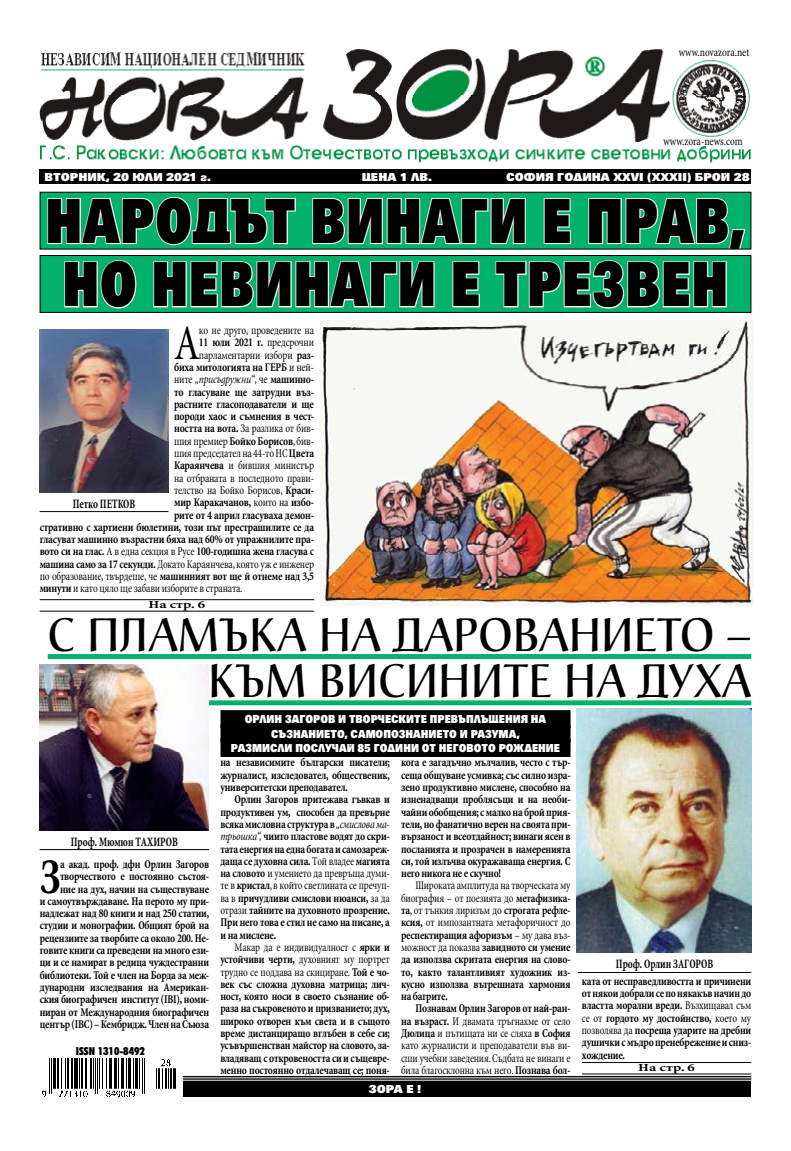
<style>
.page{position:relative;width:791px;height:1151px;background:#fff}
.page>*{position:absolute;margin:0;border:0;box-sizing:border-box;transform-origin:0 0}
.t1{font:800 66px/63.3px "SP Universal";letter-spacing:.01em;color:#000;scale:.74 1}
.t2{font:700 50.4px "SP Vitosha Cnd";color:#000;scale:.89 1}
.t3{font:50.4px "SP Vitosha Cnd";color:#000;scale:.9 1}
.t4{font:46.1px/46.3px "SP Chriss SC&Os F";color:#000;text-align:right}
.t5{font:700 13px "SP Vitosha Cnd";color:#000;scale:.8 1}
.t6{font:700 12px/12.3px "SP Vitosha Cnd";letter-spacing:-.02em;color:#000;text-align:justify;scale:.89 1}
.t7{font:700 12px "SP Vitosha Cnd";letter-spacing:-.02em;color:#000;scale:.9 1}
.t8{font:12px "SP Vitosha Cnd";letter-spacing:-.02em;color:#000;scale:.9 1}
.t9{font:12px/12.3px "SP Vitosha Cnd";letter-spacing:-.02em;color:#000;text-align:justify;scale:.89 1}
.t10{font:800 12px/14.4px "SP Universus";color:#fff;text-align:center;scale:.85 1}
.t11{font:800 12px "SP Universus";color:#fff}
.t12{font:italic 12px "SP Vitosha Cnd";letter-spacing:-.02em;color:#000;scale:.9 1}
.t13{font:700 11px "SP Vitosha Cnd";color:#000;scale:1.5 1}
.t14{font:900 11px "SP Future Cond";color:#000}
.s1{font-weight:400}
.s2{font-weight:700}
.s3{font-style:normal}
.s4{font-weight:700;font-style:normal}
.s5{font-weight:400;font-style:italic}
</style>
<div class="page">
<div style="left:40px;top:1082px;width:711px;height:15px;background:#000"></div>
<hr style="left:40px;top:1076px;width:711px;height:1px;background:#000">
<hr style="left:40px;top:1078px;width:711px;height:1px;background:#000">
<hr style="left:40px;top:1079px;width:711px;height:1px;background:#000">
<hr style="left:582px;top:1062px;width:169px;height:1px;background:#000">
<hr style="left:582px;top:1073px;width:169px;height:1px;background:#000">
<img style="left:40px;top:49px;width:711px;height:114px">
<div style="left:40px;top:169px;width:711px;height:15px;background:#000"></div>
<div style="left:38px;top:1038px;width:144px;height:65px;background:#fff"></div>
<img style="left:42px;top:1058px;width:134px;height:39px">
<div style="left:40px;top:192px;width:711px;height:57px;background:#00b26b"></div>
<svg style="left:47px;top:196px;width:249px;height:50px"></svg>
<svg style="left:312px;top:198px;width:214px;height:47px"></svg>
<svg style="left:543px;top:198px;width:28px;height:47px"></svg>
<svg style="left:587px;top:198px;width:160px;height:52px"></svg>
<div style="left:40px;top:192px;width:711px;height:57px;border:1px solid #000"></div>
<div style="left:40px;top:255px;width:711px;height:57px;background:#00b26b"></div>
<svg style="left:64px;top:260px;width:73px;height:49px"></svg>
<svg style="left:153px;top:261px;width:282px;height:47px"></svg>
<svg style="left:452px;top:261px;width:28px;height:47px"></svg>
<svg style="left:495px;top:260px;width:232px;height:49px"></svg>
<div style="left:40px;top:255px;width:711px;height:58px;border:1px solid #000"></div>
<hr style="left:40px;top:511px;width:128px;height:1px;background:#000">
<div style="left:48px;top:654px;width:703px;height:5px;background:#00b26b"></div>
<div style="left:196px;top:700px;width:555px;height:5px;background:#00b26b"></div>
<img style="left:40px;top:664px;width:169px;height:166px">
<hr style="left:40px;top:849px;width:169px;height:1px;background:#000">
<img style="left:576px;top:709px;width:175px;height:243px">
<hr style="left:578px;top:972px;width:173px;height:1px;background:#000">
<img style="left:321px;top:321px;width:432px;height:285px">
<hr style="left:40px;top:599px;width:274px;height:1px;background:#000">
<hr style="left:40px;top:611px;width:274px;height:1px;background:#000">
<div style="left:220px;top:710px;width:350px;height:18px;background:#000"></div>
<div style="left:220px;top:724px;width:350px;height:18px;background:#000"></div>
<div style="left:220px;top:739px;width:350px;height:18px;background:#000"></div>
<img style="left:40px;top:330px;width:128px;height:163px">
<p class="t8" style="left:679px;top:46px;width:80px">www.novazora.net</p>
<p class="t8" style="left:663px;top:135px;width:90px">www.zora-news.com</p>
<p class="t11" style="left:44px;top:170px;width:168px">ВТОРНИК, 20 юли 2021 г.</p>
<p class="t11" style="left:362px;top:170px;width:72px">ЦЕНА 1 ЛВ.</p>
<p class="t11" style="left:506px;top:170px;width:245px">СОФИЯ ГОДИНА XXVI (XXXII) БРОЙ 28</p>
<h1 class="t1" style="left:46px;top:189px;width:947px">НАРОДЪТ ВИНАГИ Е ПРАВ,<br>НО НЕВИНАГИ Е ТРЕЗВЕН</h1>
<h2 class="t3" style="left:174px;top:318px;width:30px">А</h2>
<p class="t8" style="left:199px;top:324px;width:130px">ко не друго, проведените на</p>
<p class="t7" style="left:199px;top:337px;width:130px">11 юли 2021 г. <span class="s1">предсрочни</span></p>
<p class="t8" style="left:199px;top:349px;width:130px">парламентарни избори <span class="s2">раз-</span></p>
<p class="t7" style="left:174px;top:361px;width:157px">биха митологията на ГЕРБ <span class="s1">и ней-</span></p>
<p class="t12" style="left:174px;top:374px;width:157px"><span class="s3">ните</span> „присъдружни“<span class="s3">, че</span> <span class="s4">машинно-</span></p>
<p class="t7" style="left:174px;top:386px;width:157px">то гласуване ще затрудни въз-</p>
<p class="t7" style="left:174px;top:398px;width:157px">растните гласоподаватели и ще</p>
<p class="t7" style="left:174px;top:410px;width:157px">породи хаос и съмнения в чест-</p>
<p class="t8" style="left:174px;top:423px;width:157px"><span class="s2">ността на вота.</span> За разлика от бив-</p>
<p class="t8" style="left:174px;top:435px;width:157px">шия премиер <span class="s2">Бойко Борисов</span>, бив-</p>
<p class="t8" style="left:174px;top:447px;width:157px">шия председател на 44-то НС <span class="s2">Цвета</span></p>
<p class="t8" style="left:174px;top:460px;width:157px"><span class="s2">Караянчева</span> и бившия министър</p>
<p class="t8" style="left:174px;top:472px;width:157px">на отбраната в последното прави-</p>
<p class="t8" style="left:174px;top:484px;width:157px">телство на Бойко Борисов, <span class="s2">Краси-</span></p>
<p class="t7" style="left:174px;top:497px;width:157px">мир Каракачанов, <span class="s1">които на</span> избо-</p>
<p class="t7" style="left:174px;top:509px;width:157px">рите от 4 април гласуваха демон-</p>
<p class="t7" style="left:40px;top:521px;width:306px">стративно с хартиени бюлетини, този път престрашилите се да</p>
<p class="t7" style="left:40px;top:533px;width:306px">гласуват машинно възрастни бяха над 60% от упражнилите пра-</p>
<p class="t7" style="left:40px;top:546px;width:306px">вото си на глас. <span class="s1">А в една секция в Русе</span> 100-годишна жена гласува с</p>
<p class="t8" style="left:40px;top:558px;width:306px"><span class="s2">машина само за 17 секунди.</span> Докато Караянчева, която уж е инженер</p>
<p class="t7" style="left:40px;top:570px;width:306px"><span class="s1">по образование, твърдеше, че</span> машинният вот ще й отнеме над 3,5</p>
<p class="t8" style="left:40px;top:583px;width:227px"><span class="s2">минути</span> и като цяло ще забави изборите в страната.</p>
<p class="t5" style="left:73px;top:497px;width:80px">Петко ПЕТКОВ</p>
<p class="t13" style="left:148px;top:599px;width:39px">На стр. 6</p>
<h3 class="t4" style="left:48px;top:613px;width:705px">С ПЛАМЪКА НА ДАРОВАНИЕТО –<br>КЪМ ВИСИНИТЕ НА ДУХА</h3>
<p class="t5" style="left:71px;top:835px;width:135px">Проф. Мюмюн ТАХИРОВ</p>
<p class="t6" style="left:40px;top:858px;width:192px;text-align:right">а акад. проф. дфн Орлин Загоров творчеството е постоянно състоя-<br>ние на дух, начин на съществуване<br>и самоутвърждаване. На перото му при&shy;надлежат над 80 книги и над 250 статии, студии и монографии. Общият брой на рецензиите за творбите са около 200. Не&shy;говите книги са преведени на много ези&shy;ци и се намират в редица чуждестранни библиотеки. Той е член на Борда за меж&shy;дународни изследвания на Американ&shy;ския биографичен институт (IBI), номи&shy;ниран от Международния биографичен център (IBC) – Кембридж. Член на Съюза</p>
<h2 class="t2" style="left:40px;top:852px;width:25px">З</h2>
<p class="t14" style="left:76px;top:1044px;width:71px">ISSN 1310-8492</p>
<p class="t10" style="left:231px;top:712px;width:389px">ОРЛИН ЗАГОРОВ И ТВОРЧЕСКИТЕ ПРЕВЪПЛЪЩЕНИЯ НА<br>СЪЗНАНИЕТО, САМОПОЗНАНИЕТО И РАЗУМА,<br>РАЗМИСЛИ ПОСЛУЧАЙ 85 ГОДИНИ ОТ НЕГОВОТО РОЖДЕНИЕ</p>
<p class="t6" style="left:220px;top:757px;width:192px">на независимите български писатели; журналист, изследовател, общественик, университетски преподавател.</p>
<p class="t6" style="left:220px;top:794px;width:192px;text-indent:14px">Орлин Загоров притежава гъвкав и продуктивен ум, способен да превърне всяка мисловна структура в <span class="s5">„смислова ма&shy;трьошка“,</span> чиито пластове водят до скри&shy;тата енергия на една богата и самозареж&shy;даща се духовна сила. <span class="s1">Той владее</span> магията на словото <span class="s1">и умението да превръща думи&shy;те в</span> кристал<span class="s1">, в който светлината се пречуп&shy;ва в</span> причудливи смислови нюанси, <span class="s1">за да отрази</span> тайните на духовното прозрение.<br>При него това е стил не само на писане, а и на мислене.</p>
<p class="t6" style="left:220px;top:941px;width:192px;text-indent:14px"><span class="s1">Макар да е индивидуалност с</span> ярки и устойчиви черти, <span class="s1">духовният му портрет трудно се поддава на скициране.</span> Той е чо&shy;век със сложна духовна матрица; лич&shy;ност, която носи в своето съзнание об&shy;раза на съкровеното и призванието; дух, широко отворен към света и в същото време дистанциращо вглъбен в себе си; усъвършенстван майстор на словото, за&shy;владяващ с откровеността си и същевре&shy;менно постоянно отдалечаващ се; поня-</p>
<p class="t6" style="left:401px;top:757px;width:192px">кога е загадъчно мълчалив, често с тър&shy;сеща общуване усмивка; със силно изра&shy;зено продуктивно мислене, способно на изненадващи проблясъци и на необи&shy;чайни обобщения; с малко на брой прия&shy;тели, но фанатично верен на своята при&shy;вързаност и всеотдайност; винаги ясен в посланията и прозрачен в намеренията си, той излъчва окуражаваща енергия. С него никога не е скучно!</p>
<p class="t6" style="left:401px;top:880px;width:192px;text-indent:14px"><span class="s1">Широката амплитуда на творческата му биография – от поезията до</span> метафизика&shy;та<span class="s1">, от тънкия лиризъм до</span> строгата рефле&shy;ксия, <span class="s1">от импозантната метафоричност до </span>респектиращия афоризъм <span class="s1">– му дава въз&shy;можност да показва</span> завидното си умение да използва скритата енергия на слово&shy;то, както талантливият художник из&shy;кусно използва вътрешната хармония на багрите.</p>
<p class="t9" style="left:401px;top:1003px;width:192px;text-indent:14px"><span class="s2">Познавам Орлин Загоров от най-ран&shy;на възраст.</span> И двамата тръгнахме от село <span class="s2">Дюлица</span> и пътищата ни се сляха <span class="s2">в София </span>като журналисти и преподаватели във ви&shy;сши учебни заведения. Съдбата не винаги е била благосклонна към него. <span class="s2">Познава бол-</span></p>
<p class="t11" style="left:369px;top:1082px;width:54px">ЗОРА Е !</p>
<p class="t5" style="left:616px;top:958px;width:86px">Проф. Орлин Загоров</p>
<p class="t6" style="left:582px;top:975px;width:192px">ката от несправедливостта и причинени от някои добрали се по някакъв начин до властта морални вреди. <span class="s1">Възхищавал съм се от</span> гордото му достойнство, <span class="s1">което му позволява да</span> посреща ударите на дребни душички с мъдро пренебрежение и сниз&shy;хождение.</p>
<p class="t13" style="left:638px;top:1062px;width:39px">На стр. 6</p>
</div>
